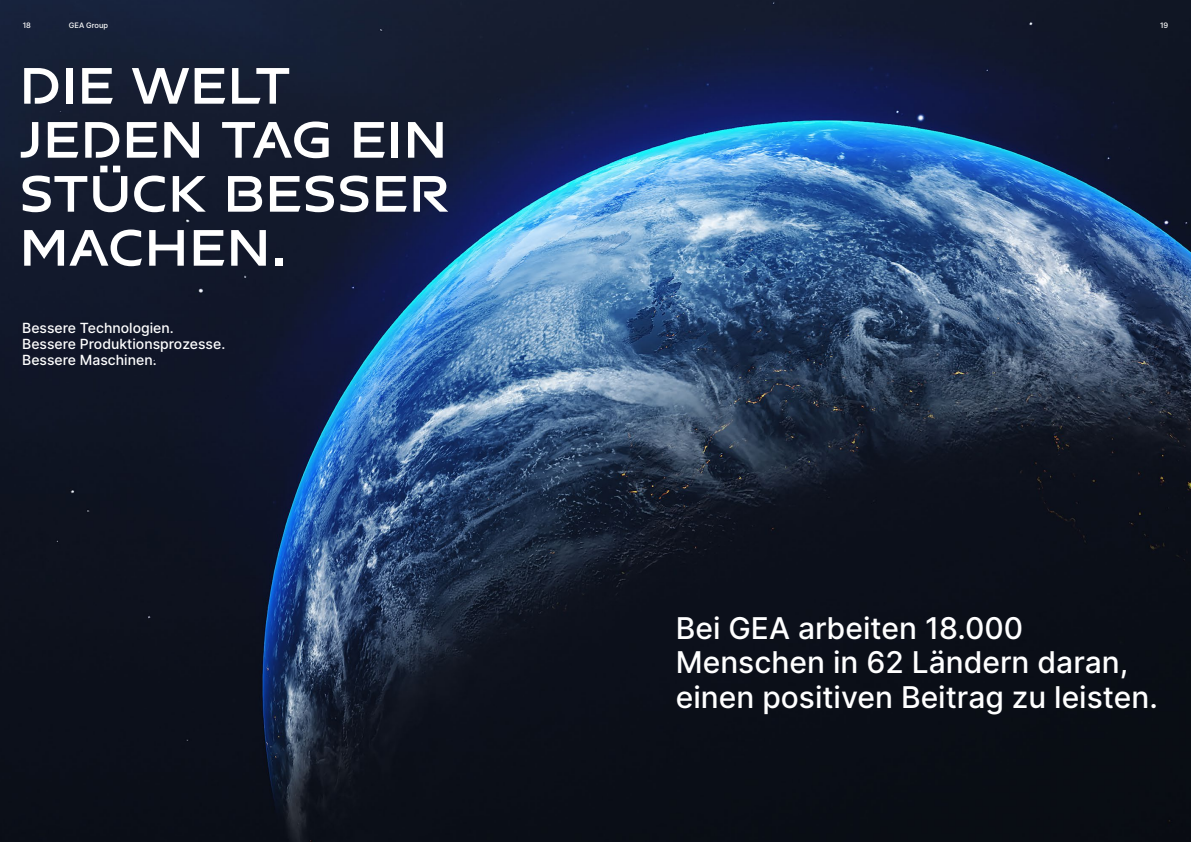
<style>
.page{position:relative;width:1191px;height:842px;background:#fff}
.page>*{position:absolute;margin:0;border:0;box-sizing:border-box;transform-origin:0 0}
.t1{font:700 54px/54px "GEA Sans";color:#fff}
.t2{font:500 30px/34.5px "Inter";color:#fff}
.t3{font:500 14px/16.1px "Inter";color:#fff}
.t4{font:500 7.5px "Inter";color:#fff}
</style>
<div class="page">
<img style="left:0;top:0;width:1191px;height:842px">
<p class="t4" style="left:23px;top:20px;width:10px">18</p>
<p class="t4" style="left:69px;top:20px;width:41px">GEA Group</p>
<p class="t4" style="left:1160px;top:20px;width:10px">19</p>
<h1 class="t1" style="left:19px;top:57px;width:432px">DIE WELT<br>JEDEN TAG EIN<br>STÜCK BESSER<br>MACHEN.</h1>
<p class="t3" style="left:22px;top:319px;width:205px">Bessere Technologien.<br>Bessere Produktionsprozesse.<br>Bessere Maschinen.</p>
<p class="t2" style="left:676px;top:610px;width:483px">Bei GEA arbeiten 18.000<br>Menschen in 62 Ländern daran, einen positiven Beitrag zu leisten.</p>
</div>
